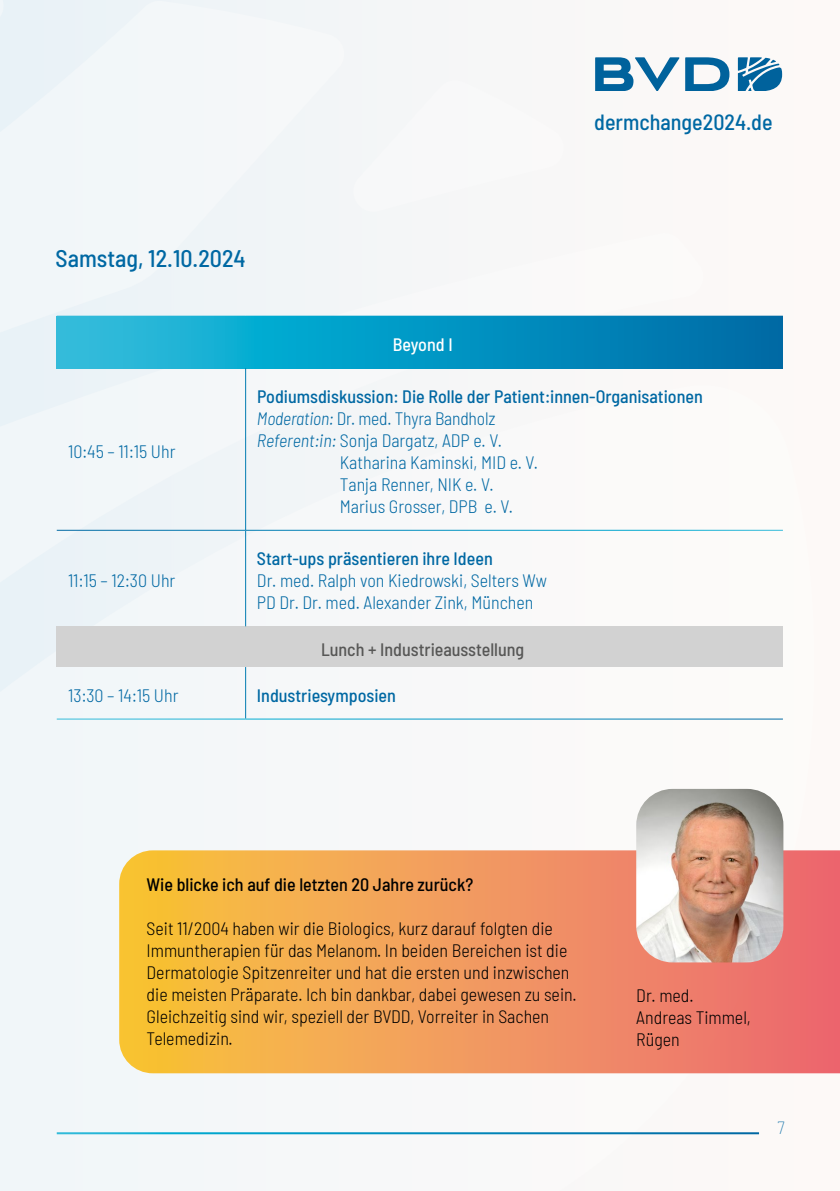
<style>
.page{position:relative;width:840px;height:1191px;background:#fff}
.page>*{position:absolute;margin:0;border:0;box-sizing:border-box;transform-origin:0 0}
.t1{font:500 semi-condensed 24px "Barlow";color:#0068a3}
.t2{font:500 semi-condensed 22px "Barlow";color:#0068a3}
.t3{font:300 semi-condensed 18px/22px "Barlow";color:#000}
.t4{font:300 semi-condensed 18px/22px "Barlow";color:#0068a3}
.t5{font:500 semi-condensed 18px "Barlow";color:#0068a3}
.t6{font:500 semi-condensed 18px "Barlow";color:#000}
.t7{font:500 semi-condensed 18px "Barlow";color:#575756}
.t8{font:500 semi-condensed 18px "Barlow";letter-spacing:-.005em;color:#fff}
.t9{font:100 semi-condensed 18px "Barlow";color:#0068a3}
.s1{font-style:italic}
</style>
<div class="page">
<img style="left:349px;top:0;width:490px;height:1074px">
<div style="left:10px;top:0;width:339px;height:232px;background:#f2f7f9"></div>
<svg style="left:345px;top:78px;width:224px;height:138px"></svg>
<div style="left:0;top:0;width:10px;height:232px;background:#e8f2f7"></div>
<svg style="left:708px;top:378px;width:106px;height:757px"></svg>
<div style="left:0;top:232px;width:708px;height:959px;background:#f6f7f9"></div>
<hr style="left:57px;top:1132px;width:701px;height:2px;background:#fff">
<svg style="left:594px;top:57px;width:135px;height:34px"></svg>
<svg style="left:737px;top:57px;width:44px;height:34px"></svg>
<svg style="left:57px;top:317px;width:725px;height:51px;background:#0997c3"></svg>
<div style="left:57px;top:626px;width:725px;height:41px;background:#d2d2d2"></div>
<hr style="left:245px;top:368px;width:1px;height:162px;background:#fff">
<hr style="left:57px;top:530px;width:188px;height:1px;background:#fff">
<hr style="left:245px;top:530px;width:537px;height:1px;background:#fff">
<hr style="left:245px;top:530px;width:1px;height:96px;background:#fff">
<hr style="left:245px;top:667px;width:1px;height:51px;background:#fff">
<hr style="left:57px;top:718px;width:188px;height:1px;background:#fff">
<hr style="left:245px;top:718px;width:537px;height:1px;background:#fff">
<hr style="left:57px;top:316px;width:188px;height:1px;background:#fff">
<hr style="left:245px;top:316px;width:537px;height:1px;background:#fff">
<svg style="left:119px;top:850px;width:720px;height:223px;background:#f29c59"></svg>
<img style="left:636px;top:789px;width:147px;height:173px">
<p class="t2" style="left:594px;top:106px;width:180px">dermchange2024.de</p>
<h1 class="t1" style="left:56px;top:241px;width:191px">Samstag, 12.10.2024</h1>
<p class="t4" style="left:68px;top:439px;width:109px">10:45 – 11:15 Uhr</p>
<p class="t4" style="left:68px;top:568px;width:109px">11:15 – 12:30 Uhr</p>
<p class="t8" style="left:392px;top:332px;width:61px">Beyond I</p>
<p class="t5" style="left:257px;top:384px;width:447px">Podiumsdiskussion: Die Rolle der Patient:innen-Organisationen</p>
<p class="t4" style="left:257px;top:406px;width:240px"><span class="s1">Moderation:</span> Dr. med. Thyra Bandholz</p>
<p class="t4" style="left:257px;top:428px;width:246px"><span class="s1">Referent:in:</span> Sonja Dargatz, ADP e. V.</p>
<p class="t4" style="left:340px;top:450px;width:199px">Katharina Kaminski, MID e. V.</p>
<p class="t4" style="left:340px;top:472px;width:155px">Tanja Renner, NIK e. V.</p>
<p class="t4" style="left:340px;top:494px;width:174px">Marius Grosser, DPB e. V.</p>
<p class="t5" style="left:257px;top:546px;width:237px">Start-ups präsentieren ihre Ideen</p>
<p class="t4" style="left:257px;top:568px;width:291px">Dr. med. Ralph von Kiedrowski, Selters Ww<br>PD Dr. Dr. med. Alexander Zink, München</p>
<p class="t7" style="left:321px;top:636px;width:205px">Lunch + Industrieausstellung</p>
<p class="t4" style="left:68px;top:683px;width:112px">13:30 – 14:15 Uhr</p>
<p class="t5" style="left:257px;top:682px;width:140px">Industriesymposien</p>
<p class="t6" style="left:146px;top:871px;width:328px">Wie blicke ich auf die letzten 20 Jahre zurück?</p>
<p class="t3" style="left:146px;top:916px;width:431px">Seit 11/2004 haben wir die Biologics, kurz darauf folgten die Immuntherapien für das Melanom. In beiden Bereichen ist die Dermatologie Spitzenreiter und hat die ersten und inzwischen die meisten Präparate. Ich bin dankbar, dabei gewesen zu sein.<br>Gleichzeitig sind wir, speziell der BVDD, Vorreiter in Sachen Telemedizin.</p>
<p class="t3" style="left:636px;top:983px;width:116px">Dr. med.<br>Andreas Timmel,<br>Rügen</p>
<p class="t9" style="left:776px;top:1115px;width:9px">7</p>
</div>
